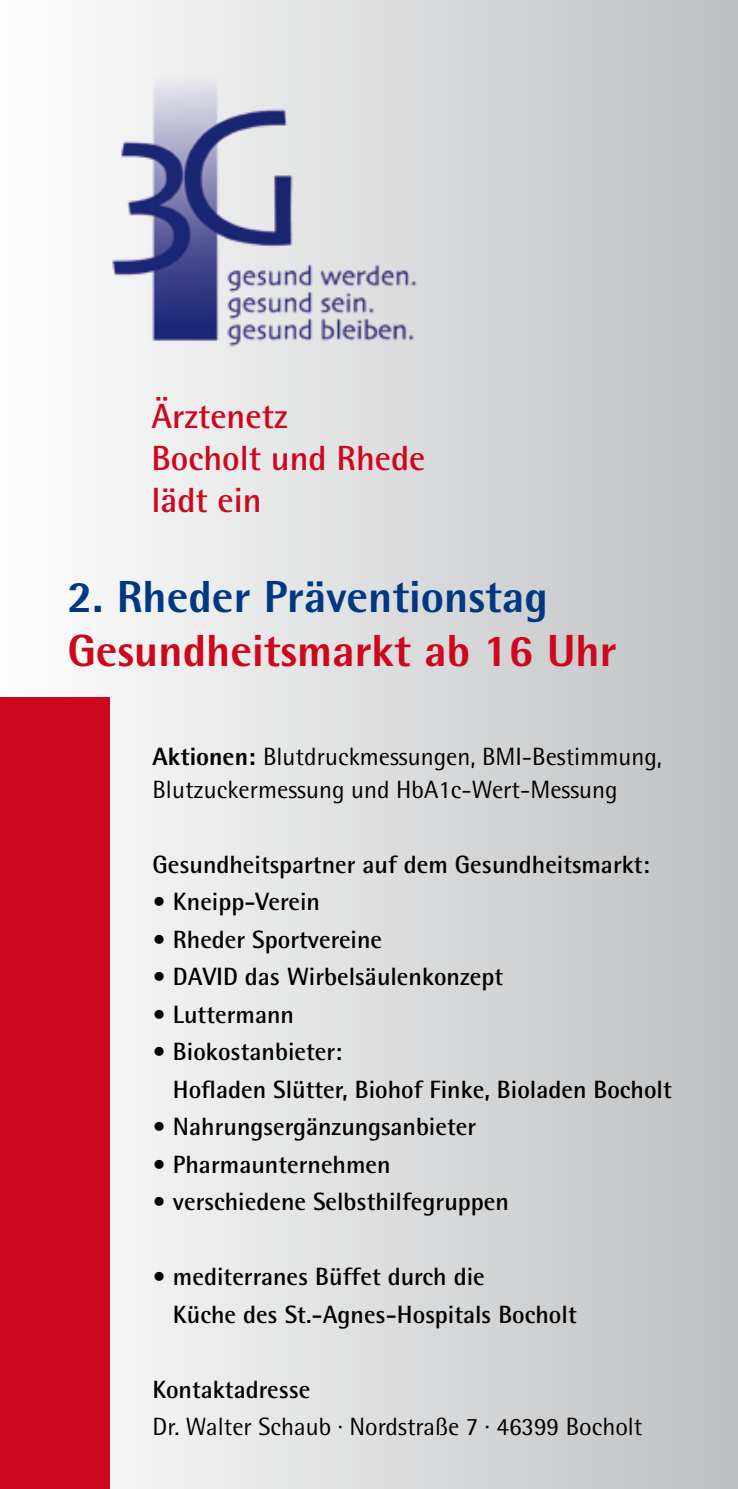
<style>
.page{position:relative;width:738px;height:1489px;background:#fff}
.page>*{position:absolute;margin:0;border:0;box-sizing:border-box;transform-origin:0 0}
.t1{font:800 45px "Rotis Semi Sans";color:#cd071e}
.t2{font:800 45px "Rotis Semi Sans";color:#003882}
.t3{font:700 35px/42px "Rotis Semi Sans";color:#cd071e}
.t4{font:700 25px/37.5px "Rotis Semi Sans";color:#000}
.t5{font:25px/32.5px "Rotis Semi Sans";color:#000}
.s1{font-weight:800}
</style>
<div class="page">
<div style="left:0;top:0;width:737px;height:1488px;background:linear-gradient(to right,#fefefe,#bebfc1)"></div>
<img style="left:57px;top:23px;width:373px;height:329px">
<div style="left:0;top:698px;width:109px;height:790px;background:#cd071e"></div>
<h2 class="t3" style="left:151px;top:395px;width:275px">Ärztenetz<br>Bocholt und Rhede lädt ein</h2>
<h1 class="t2" style="left:67px;top:568px;width:481px">2. Rheder Präventionstag</h1>
<h1 class="t1" style="left:67px;top:622px;width:550px">Gesundheitsmarkt ab 16 Uhr</h1>
<p class="t5" style="left:152px;top:740px;width:510px"><span class="s1">Aktionen:</span> Blutdruckmessungen, BMI-Bestimmung,<br>Blutzuckermessung und HbA1c-Wert-Messung</p>
<p class="t4" style="left:152px;top:845px;width:498px">Gesundheitspartner auf dem Gesundheitsmarkt:</p>
<p class="t4" style="left:152px;top:882px;width:169px">• Kneipp-Verein</p>
<p class="t4" style="left:152px;top:920px;width:231px">• Rheder Sportvereine</p>
<p class="t4" style="left:152px;top:957px;width:352px">• David das Wirbelsäulenkonzept</p>
<p class="t4" style="left:152px;top:995px;width:143px">• Luttermann</p>
<p class="t4" style="left:173px;top:1032px;width:500px;text-indent:-20px">• Biokostanbieter:<br>Hofladen Slütter, Biohof Finke, Bioladen Bocholt</p>
<p class="t4" style="left:152px;top:1107px;width:325px">• Nahrungsergänzungsanbieter</p>
<p class="t4" style="left:152px;top:1145px;width:239px">• Pharmaunternehmen</p>
<p class="t4" style="left:152px;top:1182px;width:357px">• verschiedene Selbsthilfegruppen</p>
<p class="t4" style="left:173px;top:1257px;width:405px;text-indent:-20px">• mediterranes Büffet durch die<br>Küche des St.-Agnes-Hospitals Bocholt</p>
<p class="t4" style="left:152px;top:1370px;width:159px">Kontaktadresse</p>
<p class="t5" style="left:152px;top:1410px;width:491px">Dr. Walter Schaub · Nordstraße 7 · 46399 Bocholt</p>
</div>
